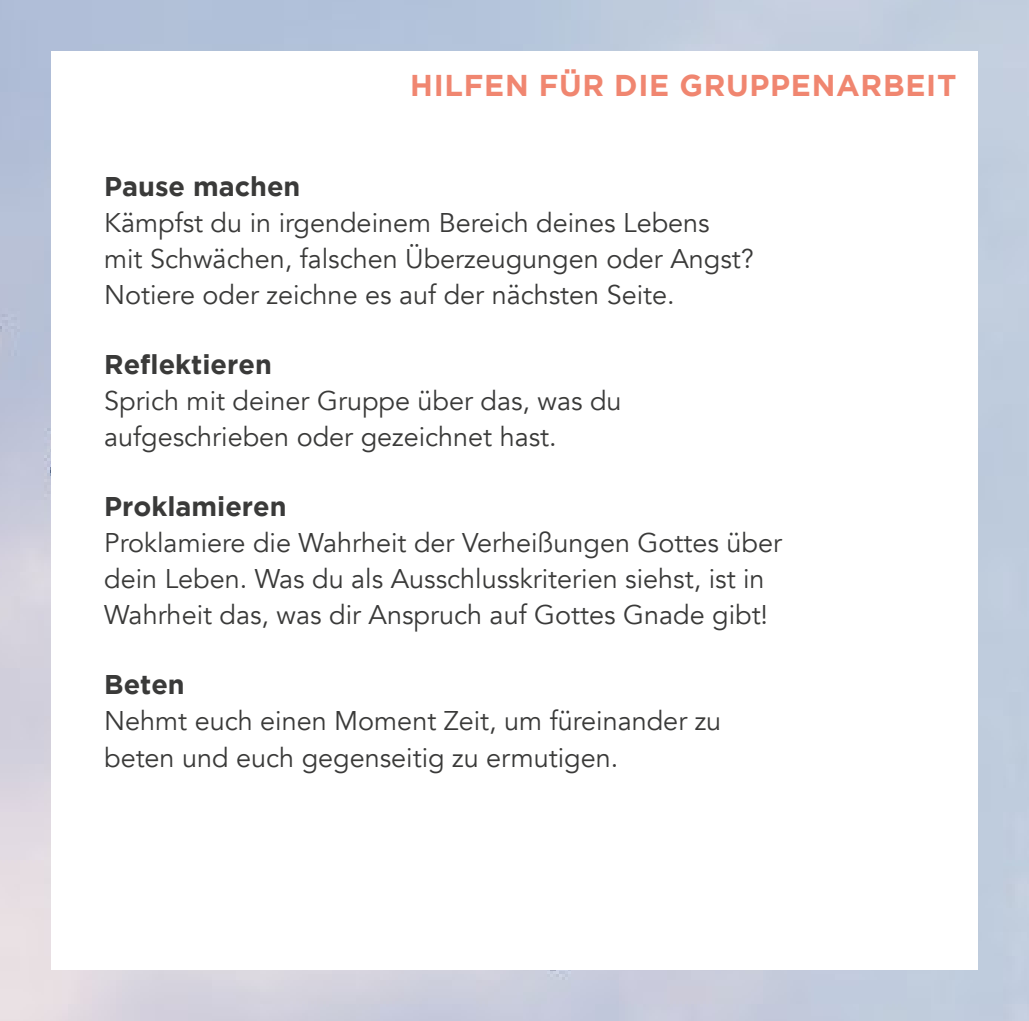
<style>
.page{position:relative;width:1029px;height:1021px;background:#fff}
.page>*{position:absolute;margin:0;border:0;box-sizing:border-box;transform-origin:0 0}
.t1{font:700 30px "Gotham";letter-spacing:.025em;color:#f08670}
.t2{font:27px/36px "Avenir";color:#3a3a39}
.t3{font:700 27px "Gotham";color:#3a3a39}
</style>
<div class="page">
<img style="left:0;top:0;width:1029px;height:1020px">
<div style="left:51px;top:51px;width:927px;height:918px;background:#fff"></div>
<p class="t1" style="left:410px;top:68px;width:548px">HILFEN FÜR DIE GRUPPENARBEIT</p>
<p class="t3" style="left:104px;top:171px;width:198px">Pause machen</p>
<p class="t2" style="left:104px;top:205px;width:651px">Kämpfst du in irgendeinem Bereich deines Lebens mit Schwächen, falschen Überzeugungen oder Angst?<br>Notiere oder zeichne es auf der nächsten Seite.</p>
<p class="t3" style="left:104px;top:349px;width:169px">Reflektieren</p>
<p class="t2" style="left:104px;top:383px;width:519px">Sprich mit deiner Gruppe über das, was du aufgeschrieben oder gezeichnet hast.</p>
<p class="t3" style="left:104px;top:491px;width:184px">Proklamieren</p>
<p class="t2" style="left:104px;top:525px;width:679px">Proklamiere die Wahrheit der Verheißungen Gottes über dein Leben. Was du als Ausschlusskriterien siehst, ist in<br>Wahrheit das, was dir Anspruch auf Gottes Gnade gibt!</p>
<p class="t3" style="left:104px;top:669px;width:82px">Beten</p>
<p class="t2" style="left:104px;top:703px;width:619px">Nehmt euch einen Moment Zeit, um füreinander zu beten und euch gegenseitig zu ermutigen.</p>
</div>
